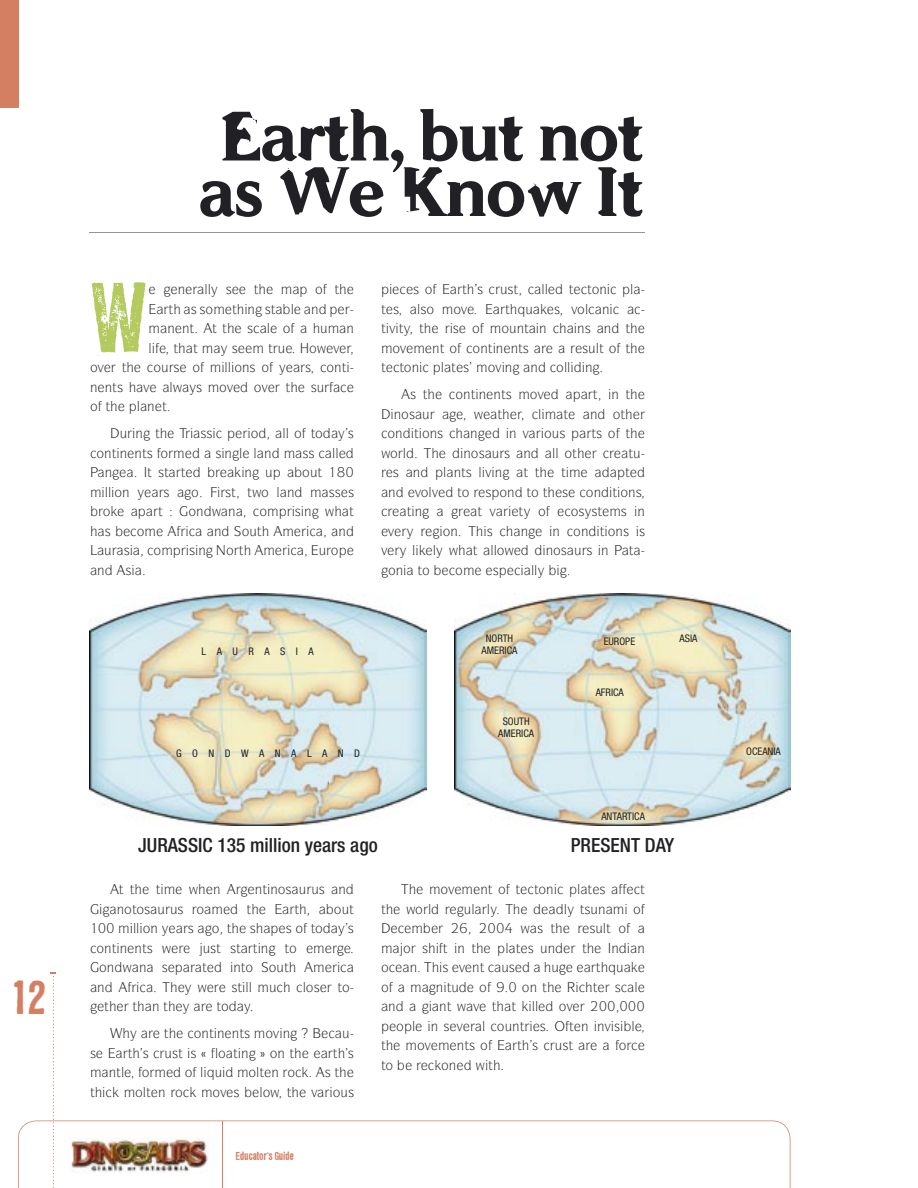
<style>
.page{position:relative;width:918px;height:1188px;background:#fff}
.page>*{position:absolute;margin:0;border:0;box-sizing:border-box;transform-origin:0 0}
.t1{font:86.4px "LL Rubber Grotesque";color:#b4ca5f}
.t2{font:700 72px/55.5px "WCADDENDUM Bta";letter-spacing:-.04em;color:#212125;text-align:center}
.t3{font:42px "LL Rubber Grotesque";color:#d47e62}
.t4{font:500 condensed 19.5px "Helvetica Neue";color:#212125}
.t5{font:13.5px "Itc Symbol";color:#212125}
.t6{font:condensed 10.5px/12.6px "Helvetica Neue";color:#212125;text-align:center}
.t7{font:condensed 10.5px "Helvetica Neue";letter-spacing:1em;color:#212125}
.t8{font:10.5px "LL Rubber Grotesque";letter-spacing:-.06em;color:#d47e62}
</style>
<div class="page">
<svg style="left:18px;top:1120px;width:773px;height:68px"></svg>
<img style="left:70px;top:1138px;width:138px;height:37px">
<svg style="left:51px;top:973px;width:5px;height:215px"></svg>
<hr style="left:222px;top:1121px;width:1px;height:67px;background:#d47e62">
<hr style="left:90px;top:233px;width:555px;height:1px;background:#969599">
<div style="left:0;top:0;width:18px;height:108px;background:#d47e62"></div>
<img style="left:90px;top:593px;width:336px;height:232px">
<img style="left:454px;top:593px;width:336px;height:232px">
<h3 class="t3" style="left:12px;top:972px;width:38px">12</h3>
<h2 class="t2" style="left:198px;top:108px;width:449px">Earth, but not as We Know It</h2>
<h1 class="t1" style="left:90px;top:266px;width:60px">W</h1>
<p class="t5" style="left:178px;top:281px;width:56px">■ ●● ▲</p>
<p class="t5" style="left:169px;top:300px;width:46px">▼ ▲ ▲□</p>
<p class="t5" style="left:232px;top:300px;width:63px">▼■ ▲▼ ●</p>
<p class="t5" style="left:311px;top:300px;width:9px">■</p>
<p class="t5" style="left:167px;top:320px;width:29px">■ ■▼</p>
<p class="t5" style="left:247px;top:320px;width:45px">▲ ● □</p>
<p class="t5" style="left:149px;top:339px;width:51px">● ▼ ▼</p>
<p class="t5" style="left:232px;top:339px;width:109px">▲ ▼◆ ★□ ❖</p>
<p class="t5" style="left:122px;top:359px;width:80px">▼ □◆ ▲ □</p>
<p class="t5" style="left:225px;top:359px;width:46px">●● □■▲ □</p>
<p class="t5" style="left:305px;top:359px;width:43px">▲ □■▼</p>
<p class="t5" style="left:90px;top:378px;width:35px">■ ■▼▲</p>
<p class="t5" style="left:196px;top:378px;width:39px">▲ □❖</p>
<p class="t5" style="left:286px;top:378px;width:40px">▼ ▲◆</p>
<p class="t5" style="left:137px;top:398px;width:32px">●■▼</p>
<p class="t5" style="left:120px;top:425px;width:42px">◆ ■ ▼</p>
<p class="t5" style="left:251px;top:425px;width:74px">□ ●● □ ▼□</p>
<p class="t5" style="left:96px;top:444px;width:73px">□■▼ ■ ■▼▲ □</p>
<p class="t5" style="left:215px;top:444px;width:58px">▲■● ●■</p>
<p class="t5" style="left:105px;top:464px;width:9px">■</p>
<p class="t5" style="left:147px;top:464px;width:40px">▼ ▲▼ ▼</p>
<p class="t5" style="left:302px;top:464px;width:22px">□◆▼</p>
<p class="t5" style="left:105px;top:483px;width:27px">●● □■</p>
<p class="t5" style="left:225px;top:483px;width:71px">▲▼ ▼□ ●■</p>
<p class="t5" style="left:329px;top:483px;width:27px">▲▲ ▲</p>
<p class="t5" style="left:158px;top:503px;width:47px">▼ □■</p>
<p class="t5" style="left:214px;top:522px;width:49px">■ □◆▼</p>
<p class="t5" style="left:339px;top:522px;width:9px">■</p>
<p class="t5" style="left:154px;top:542px;width:54px">□ ▲■</p>
<p class="t5" style="left:500px;top:281px;width:20px">◆▲▼</p>
<p class="t5" style="left:569px;top:281px;width:40px">▼ ▼□■</p>
<p class="t5" style="left:630px;top:281px;width:5px">●</p>
<p class="t5" style="left:417px;top:300px;width:18px">●▲□</p>
<p class="t5" style="left:505px;top:300px;width:29px">▼ ❑◆</p>
<p class="t5" style="left:554px;top:300px;width:57px">▲ ❖□● ■</p>
<p class="t5" style="left:381px;top:320px;width:44px">▼❖▼ ▼</p>
<p class="t5" style="left:501px;top:320px;width:47px">□◆■▼ ■</p>
<p class="t5" style="left:577px;top:320px;width:55px">■▲ ■ ▼</p>
<p class="t5" style="left:432px;top:339px;width:98px">■▼ □ □■▼ ■ ■▼▲</p>
<p class="t5" style="left:582px;top:339px;width:49px">▲◆●▼ □ ▼</p>
<p class="t5" style="left:381px;top:359px;width:40px">▼ ▼□■</p>
<p class="t5" style="left:441px;top:359px;width:30px">●▼▲</p>
<p class="t5" style="left:488px;top:359px;width:26px">□❖■</p>
<p class="t5" style="left:531px;top:359px;width:64px">■ □●● ■</p>
<p class="t5" style="left:455px;top:386px;width:58px">□■▼ ■ ■▼▲</p>
<p class="t5" style="left:593px;top:386px;width:39px">▼ ■ ▼</p>
<p class="t5" style="left:394px;top:405px;width:38px">■□▲ ◆</p>
<p class="t5" style="left:590px;top:405px;width:37px">■ □▼</p>
<p class="t5" style="left:387px;top:425px;width:57px">□■ ▼ □■▲</p>
<p class="t5" style="left:470px;top:425px;width:97px">■ ■ ❖ □◆▲</p>
<p class="t5" style="left:591px;top:425px;width:40px">▼▲ □ ▼</p>
<p class="t5" style="left:463px;top:444px;width:69px">■□▲ ◆ ▲ ■</p>
<p class="t5" style="left:552px;top:444px;width:26px">●● □▼</p>
<p class="t5" style="left:443px;top:464px;width:61px">● ■▼▲ ●❖■</p>
<p class="t5" style="left:388px;top:483px;width:52px">■ ❖□●❖</p>
<p class="t5" style="left:457px;top:483px;width:112px">▼□ ▲ □■ ▼□ ▼ ▲</p>
<p class="t5" style="left:586px;top:483px;width:57px">□■ ▼ □■▲</p>
<p class="t5" style="left:571px;top:503px;width:33px">□▲ ▲▼</p>
<p class="t5" style="left:553px;top:522px;width:94px">■ □■ ▼ □■▲ ▲</p>
<p class="t5" style="left:433px;top:542px;width:5px">●</p>
<p class="t5" style="left:473px;top:542px;width:33px">▼ ●●□</p>
<p class="t5" style="left:546px;top:542px;width:64px">■□▲ ◆ ▲ ■</p>
<p class="t5" style="left:388px;top:561px;width:43px">□■ ▼□</p>
<p class="t7" style="left:202px;top:645px;width:114px">LAURASIA</p>
<p class="t7" style="left:176px;top:747px;width:185px">GONDWANALAND</p>
<p class="t6" style="left:482px;top:631px;width:37px">NORTH<br>AMERICA</p>
<p class="t6" style="left:498px;top:715px;width:37px">SOUTH<br>AMERICA</p>
<p class="t6" style="left:604px;top:635px;width:33px">EUROPE</p>
<p class="t6" style="left:596px;top:686px;width:30px">AFRICA</p>
<p class="t6" style="left:601px;top:810px;width:45px">ANTARTICA</p>
<p class="t6" style="left:680px;top:631px;width:19px">ASIA</p>
<h3 class="t4" style="left:138px;top:833px;width:241px">JURASSIC 135 million years ago</h3>
<h3 class="t4" style="left:571px;top:833px;width:105px">PRESENT DAY</h3>
<p class="t5" style="left:213px;top:881px;width:9px">■</p>
<p class="t5" style="left:255px;top:881px;width:93px">■▼ ■□▲ ◆ ◆▲ ■</p>
<p class="t5" style="left:117px;top:901px;width:89px">■□▼□▲ ◆ ◆▲ □</p>
<p class="t5" style="left:334px;top:901px;width:22px">□◆▼</p>
<p class="t5" style="left:133px;top:920px;width:27px">●● □■</p>
<p class="t5" style="left:188px;top:920px;width:45px">▲ □ ▼</p>
<p class="t5" style="left:250px;top:920px;width:75px">▲ ▲ □ ▼□</p>
<p class="t5" style="left:96px;top:940px;width:58px">□■▼ ■ ■▼▲</p>
<p class="t5" style="left:203px;top:940px;width:96px">◆▲▼ ▲▼ ▼ ■ ▼□</p>
<p class="t5" style="left:202px;top:959px;width:88px">▼ ■▼□ □◆▼</p>
<p class="t5" style="left:97px;top:979px;width:9px">■</p>
<p class="t5" style="left:232px;top:979px;width:22px">▲▼ ●●</p>
<p class="t5" style="left:269px;top:979px;width:52px">◆ ●□▲</p>
<p class="t5" style="left:104px;top:998px;width:65px">▼ ▼ ■ ▼</p>
<p class="t5" style="left:164px;top:1025px;width:128px">▼ □■▼ ■ ■▼▲ □❖ ■</p>
<p class="t5" style="left:90px;top:1045px;width:160px">▲ ▼ ▲ ◆▲▼ ▲ ●□ ▼■</p>
<p class="t5" style="left:270px;top:1045px;width:26px">□■ ▼</p>
<p class="t5" style="left:109px;top:1064px;width:17px">■▼●</p>
<p class="t5" style="left:185px;top:1064px;width:39px">□ ●❑◆</p>
<p class="t5" style="left:249px;top:1064px;width:48px">□●▼ ■ □</p>
<p class="t5" style="left:135px;top:1084px;width:49px">□●▼ ■ □</p>
<p class="t5" style="left:213px;top:1084px;width:28px">□❖ ▲</p>
<p class="t5" style="left:259px;top:1084px;width:34px">●□ ▼</p>
<p class="t5" style="left:311px;top:1084px;width:44px">❖ □◆▲</p>
<p class="t8" style="left:236px;top:1149px;width:61px">Educator’s Guide</p>
<p class="t5" style="left:480px;top:881px;width:75px">■▼ □ ▼ ▼□■</p>
<p class="t5" style="left:577px;top:881px;width:30px">●▼▲</p>
<p class="t5" style="left:381px;top:901px;width:52px">▼ □ ●</p>
<p class="t5" style="left:464px;top:901px;width:28px">◆● ●</p>
<p class="t5" style="left:564px;top:901px;width:43px">● ▼▲◆■</p>
<p class="t5" style="left:505px;top:920px;width:52px">✔ ▲ ▼</p>
<p class="t5" style="left:589px;top:920px;width:38px">▲◆●▼ □</p>
<p class="t5" style="left:403px;top:940px;width:75px">□ ▲ ▼ ■ ▼</p>
<p class="t5" style="left:505px;top:940px;width:51px">●▼▲ ◆■</p>
<p class="t5" style="left:637px;top:940px;width:9px">■</p>
<p class="t5" style="left:443px;top:959px;width:43px">▲ ❖ ■▼</p>
<p class="t5" style="left:596px;top:959px;width:29px">▼ ❑◆</p>
<p class="t5" style="left:436px;top:979px;width:25px">■▼◆</p>
<p class="t5" style="left:522px;top:979px;width:27px">□■ ▼</p>
<p class="t5" style="left:593px;top:979px;width:47px">▼ ▲ ●</p>
<p class="t5" style="left:388px;top:998px;width:9px">■</p>
<p class="t5" style="left:473px;top:998px;width:67px">❖ ▼ ▼ ●●</p>
<p class="t5" style="left:396px;top:1018px;width:68px">□● ■ ▲❖</p>
<p class="t5" style="left:482px;top:1018px;width:65px">● □◆■▼ ▲</p>
<p class="t5" style="left:569px;top:1018px;width:67px">▼■ ■❖▲ ●</p>
<p class="t5" style="left:381px;top:1037px;width:52px">▼ □❖</p>
<p class="t5" style="left:457px;top:1037px;width:33px">■▼▲ □</p>
<p class="t5" style="left:517px;top:1037px;width:57px">▼ ▲ ◆▲▼</p>
<p class="t6" style="left:746px;top:745px;width:36px">OCEANIA</p>
</div>
